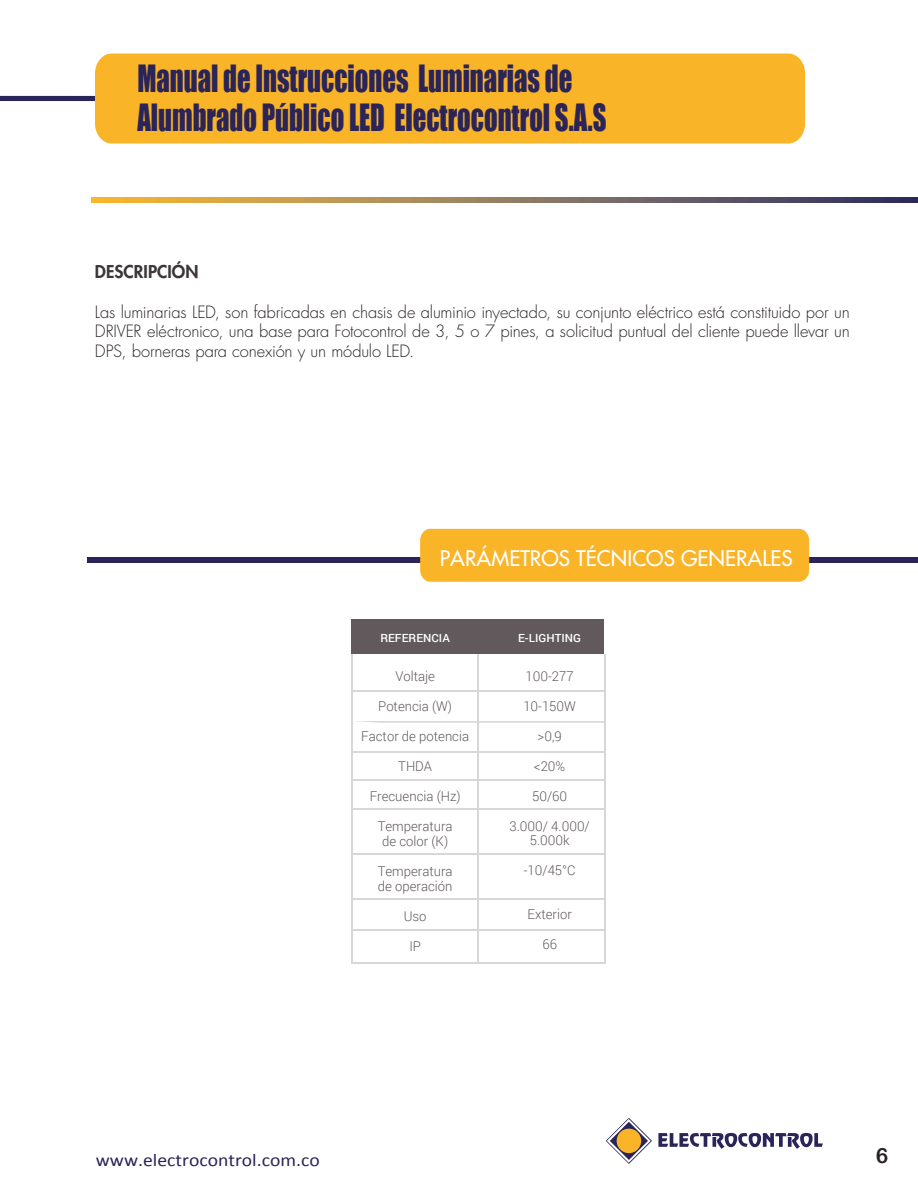
<style>
.page{position:relative;width:918px;height:1188px;background:#fff}
.page>*{position:absolute;margin:0;border:0;box-sizing:border-box;transform-origin:0 0}
.t1{font:34.5px/39px "Impact";color:#2a2459;scale:.77 1}
.t2{font:500 21px "Futura Std";letter-spacing:.005em;color:#fff}
.t3{font:21px "Arial Rounded MT Bold";color:#2a2324}
.t4{font:18px "Calibri";color:#2a2459;scale:1.09 1}
.t5{font:800 17.25px "Futura Std";letter-spacing:.005em;color:#3e353a}
.t6{font:300 16.5px/19.8px "Futura Std";letter-spacing:-.005em;color:#2a2324;text-align:justify}
.t7{font:300 13.5px/15px "Roboto";color:#61595c;text-align:center}
.t8{font:500 11.25px "Roboto";color:#fff;scale:1.04 1}
</style>
<div class="page">
<svg style="left:92px;top:197px;width:826px;height:5px;background:#937958"></svg>
<svg style="left:0;top:96px;width:95px;height:5px"></svg>
<svg style="left:606px;top:1118px;width:46px;height:46px"></svg>
<div style="left:617px;top:1129px;width:24px;height:24px;background:#fab428;border-radius:50%"></div>
<svg style="left:658px;top:1133px;width:165px;height:16px"></svg>
<div style="left:95px;top:54px;width:710px;height:90px;background:#fab428"></div>
<div style="left:87px;top:557px;width:831px;height:5px;background:#2a2459"></div>
<div style="left:420px;top:529px;width:389px;height:53px;background:#fab428"></div>
<div style="left:352px;top:619px;width:252px;height:35px;background:#61595c"></div>
<hr style="left:352px;top:690px;width:253px;height:1px;background:#d8d6d6">
<svg style="left:356px;top:721px;width:248px;height:2px"></svg>
<hr style="left:352px;top:751px;width:253px;height:1px;background:#d8d6d6">
<hr style="left:352px;top:780px;width:253px;height:1px;background:#d8d6d6">
<hr style="left:352px;top:808px;width:253px;height:2px;background:#d8d6d6">
<hr style="left:352px;top:853px;width:253px;height:2px;background:#d8d6d6">
<hr style="left:352px;top:898px;width:253px;height:2px;background:#d8d6d6">
<hr style="left:352px;top:929px;width:253px;height:2px;background:#d8d6d6">
<hr style="left:352px;top:962px;width:253px;height:1px;background:#d8d6d6">
<hr style="left:352px;top:654px;width:1px;height:309px;background:#d8d6d6">
<hr style="left:478px;top:654px;width:1px;height:309px;background:#d8d6d6">
<hr style="left:604px;top:654px;width:1px;height:309px;background:#d8d6d6">
<h1 class="t1" style="left:137px;top:58px;width:611px">Manual de Instrucciones Luminarias de<br>Alumbrado Público LED Electrocontrol S.A.S</h1>
<p class="t5" style="left:95px;top:261px;width:105px">DESCRIPCIÓN</p>
<p class="t6" style="left:95px;top:302px;width:756px">Las luminarias LED, son fabricadas en chasis de aluminio inyectado, su conjunto eléctrico está constituido por un DRIVER eléctronico, una base para Fotocontrol de 3, 5 o 7 pines, a solicitud puntual del cliente puede llevar un DPS, borneras para conexión y un módulo LED.</p>
<p class="t2" style="left:440px;top:545px;width:354px">PARÁMETROS TÉCNICOS GENERALES</p>
<p class="t8" style="left:380px;top:631px;width:68px">REFERENCIA</p>
<p class="t8" style="left:518px;top:631px;width:62px">E-LIGHTING</p>
<p class="t7" style="left:395px;top:668px;width:41px">Voltaje</p>
<p class="t7" style="left:378px;top:698px;width:75px">Potencia (W)</p>
<p class="t7" style="left:361px;top:728px;width:109px">Factor de potencia</p>
<p class="t7" style="left:398px;top:758px;width:35px">THDA</p>
<p class="t7" style="left:370px;top:788px;width:93px">Frecuencia (Hz)</p>
<p class="t7" style="left:378px;top:818px;width:76px">Temperatura de color (K)</p>
<p class="t7" style="left:378px;top:863px;width:76px;text-align:left">Temperatura de operación</p>
<p class="t7" style="left:404px;top:908px;width:24px">Uso</p>
<p class="t7" style="left:409px;top:938px;width:13px">IP</p>
<p class="t7" style="left:526px;top:668px;width:50px">100-277</p>
<p class="t7" style="left:523px;top:698px;width:54px">10-150W</p>
<p class="t7" style="left:538px;top:728px;width:26px">&gt;0,9</p>
<p class="t7" style="left:534px;top:758px;width:33px">&lt;20%</p>
<p class="t7" style="left:532px;top:788px;width:37px">50/60</p>
<p class="t7" style="left:509px;top:818px;width:82px">3.000/ 4.000/<br>5.000k</p>
<p class="t7" style="left:524px;top:863px;width:53px">-10/45°C</p>
<p class="t7" style="left:528px;top:906px;width:46px">Exterior</p>
<p class="t7" style="left:542px;top:936px;width:16px">66</p>
<p class="t4" style="left:96px;top:1148px;width:207px">www.electrocontrol.com.co</p>
<p class="t3" style="left:876px;top:1143px;width:14px">6</p>
</div>
